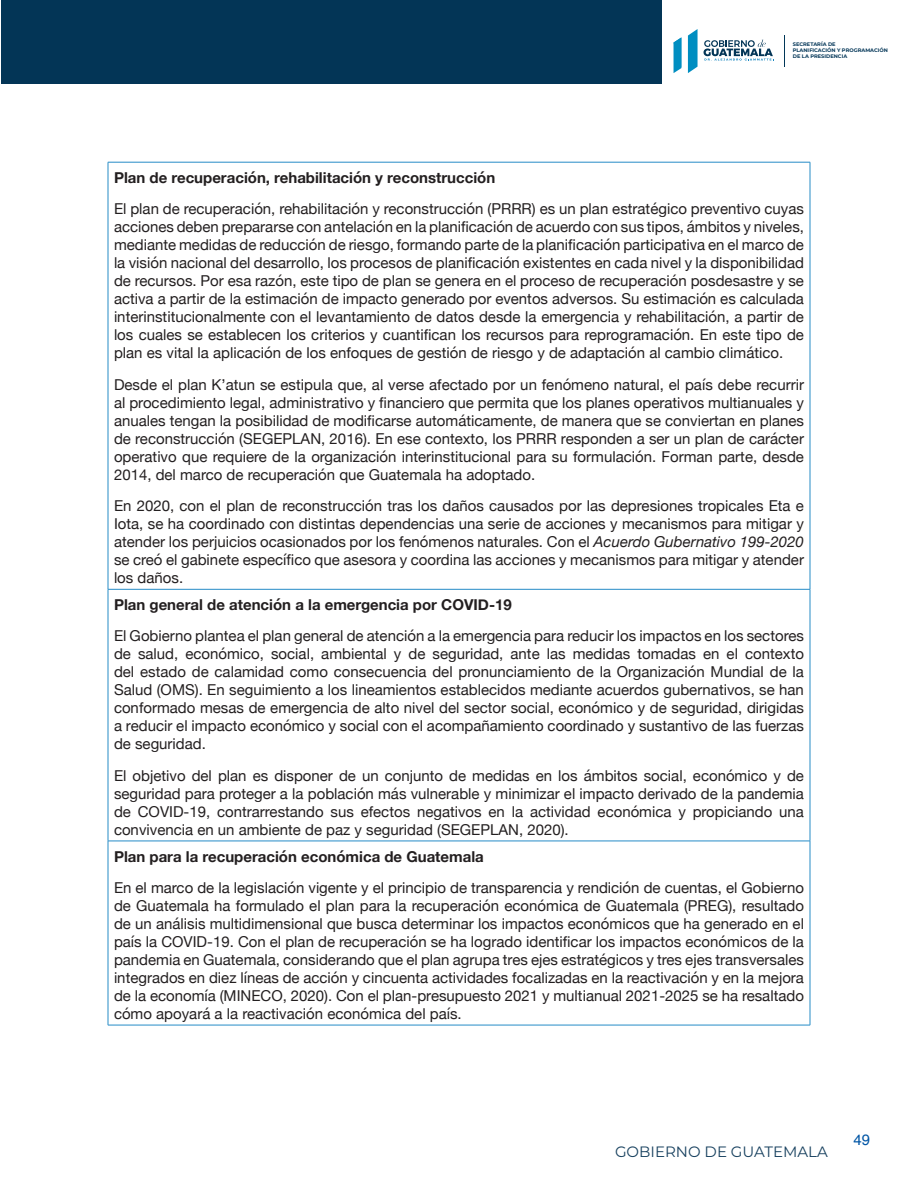
<style>
.page{position:relative;width:918px;height:1188px;background:#fff}
.page>*{position:absolute;margin:0;border:0;box-sizing:border-box;transform-origin:0 0}
.t1{font:15px/18px "Helvetica Neue";color:#231f20;text-align:justify}
.t2{font:700 15px "Helvetica Neue";color:#231f20}
.t3{font:15px "Montserrat";color:#18415f}
.t4{font:15px "Helvetica";color:#0155a5}
.t5{font:700 5.1px/6.1px "Montserrat";color:#063859}
.s1{font-style:italic}
</style>
<div class="page">
<div style="left:1px;top:0;width:661px;height:84px;background:#033556"></div>
<hr style="left:784px;top:35px;width:1px;height:32px;background:#013758">
<svg style="left:674px;top:37px;width:7px;height:36px"></svg>
<svg style="left:688px;top:29px;width:10px;height:44px"></svg>
<svg style="left:704px;top:40px;width:70px;height:21px"></svg>
<hr style="left:108px;top:162px;width:702px;height:1px;background:#268cc7">
<hr style="left:108px;top:162px;width:1px;height:427px;background:#268cc7">
<hr style="left:810px;top:162px;width:1px;height:427px;background:#268cc7">
<hr style="left:108px;top:589px;width:702px;height:1px;background:#268cc7">
<hr style="left:108px;top:589px;width:1px;height:252px;background:#268cc7">
<hr style="left:810px;top:589px;width:1px;height:252px;background:#268cc7">
<hr style="left:108px;top:841px;width:702px;height:1px;background:#268cc7">
<hr style="left:108px;top:841px;width:1px;height:184px;background:#268cc7">
<hr style="left:810px;top:841px;width:1px;height:184px;background:#268cc7">
<hr style="left:108px;top:1025px;width:702px;height:1px;background:#268cc7">
<p class="t5" style="left:793px;top:41px;width:97px">SECRETARÍA DE<br>PLANIFICACIÓN Y PROGRAMACIÓN<br>DE LA PRESIDENCIA</p>
<p class="t2" style="left:114px;top:166px;width:383px">Plan de recuperación, rehabilitación y reconstrucción</p>
<p class="t1" style="left:114px;top:201px;width:692px">El plan de recuperación, rehabilitación y reconstrucción (PRRR) es un plan estratégico preventivo cuyas acciones deben prepararse con antelación en la planificación de acuerdo con sus tipos, ámbitos y niveles, mediante medidas de reducción de riesgo, formando parte de la planificación participativa en el marco de la visión nacional del desarrollo, los procesos de planificación existentes en cada nivel y la disponibilidad de recursos. Por esa razón, este tipo de plan se genera en el proceso de recuperación posdesastre y se activa a partir de la estimación de impacto generado por eventos adversos. Su estimación es calculada interinstitucionalmente con el levantamiento de datos desde la emergencia y rehabilitación, a partir de los cuales se establecen los criterios y cuantifican los recursos para reprogramación. En este tipo de plan es vital la aplicación de los enfoques de gestión de riesgo y de adaptación al cambio climático.</p>
<p class="t1" style="left:114px;top:376px;width:692px">Desde el plan K’atun se estipula que, al verse afectado por un fenómeno natural, el país debe recurrir al procedimiento legal, administrativo y financiero que permita que los planes operativos multianuales y anuales tengan la posibilidad de modificarse automáticamente, de manera que se conviertan en planes de reconstrucción (SEGEPLAN, 2016). En ese contexto, los PRRR responden a ser un plan de carácter operativo que requiere de la organización interinstitucional para su formulación. Forman parte, desde 2014, del marco de recuperación que Guatemala ha adoptado.</p>
<p class="t1" style="left:114px;top:498px;width:692px">En 2020, con el plan de reconstrucción tras los daños causado<span class="s1">s</span> por las depresiones tropicales Eta e Iota, se ha coordinado con distintas dependencias una serie de acciones y mecanismos para mitigar y atender los perjuicios ocasionados por los fenómenos naturales. Con el <span class="s1">Acuerdo Gubernativo 199-2020 </span>se creó el gabinete específico que asesora y coordina las acciones y mecanismos para mitigar y atender los daños.</p>
<p class="t2" style="left:114px;top:593px;width:399px">Plan general de atención a la emergencia por COVID-19</p>
<p class="t1" style="left:114px;top:628px;width:692px">El Gobierno plantea el plan general de atención a la emergencia para reducir los impactos en los sectores de salud, económico, social, ambiental y de seguridad, ante las medidas tomadas en el contexto del estado de calamidad como consecuencia del pronunciamiento de la Organización Mundial de la Salud (OMS). En seguimiento a los lineamientos establecidos mediante acuerdos gubernativos, se han conformado mesas de emergencia de alto nivel del sector social, económico y de seguridad, dirigidas a reducir el impacto económico y social con el acompañamiento coordinado y sustantivo de las fuerzas de seguridad.</p>
<p class="t1" style="left:114px;top:767px;width:692px">El objetivo del plan es disponer de un conjunto de medidas en los ámbitos social, económico y de seguridad para proteger a la población más vulnerable y minimizar el impacto derivado de la pandemia de COVID-19, contrarrestando sus efectos negativos en la actividad económica y propiciando una convivencia en un ambiente de paz y seguridad (SEGEPLAN, 2020).</p>
<p class="t2" style="left:114px;top:844px;width:371px">Plan para la recuperación económica de Guatemala</p>
<p class="t1" style="left:114px;top:880px;width:692px">En el marco de la legislación vigente y el principio de transparencia y rendición de cuentas, el Gobierno de Guatemala ha formulado el plan para la recuperación económica de Guatemala (PREG), resultado de un análisis multidimensional que busca determinar los impactos económicos que ha generado en el país la COVID-19. Con el plan de recuperación se ha logrado identificar los impactos económicos de la pandemia en Guatemala, considerando que el plan agrupa tres ejes estratégicos y tres ejes transversales integrados en diez líneas de acción y cincuenta actividades focalizadas en la reactivación y en la mejora de la economía (MINECO, 2020). Con el plan-presupuesto 2021 y multianual 2021-2025 se ha resaltado cómo apoyará a la reactivación económica del país.</p>
<p class="t3" style="left:615px;top:1141px;width:214px">GOBIERNO DE GUATEMALA</p>
<p class="t4" style="left:853px;top:1128px;width:18px">49</p>
</div>
